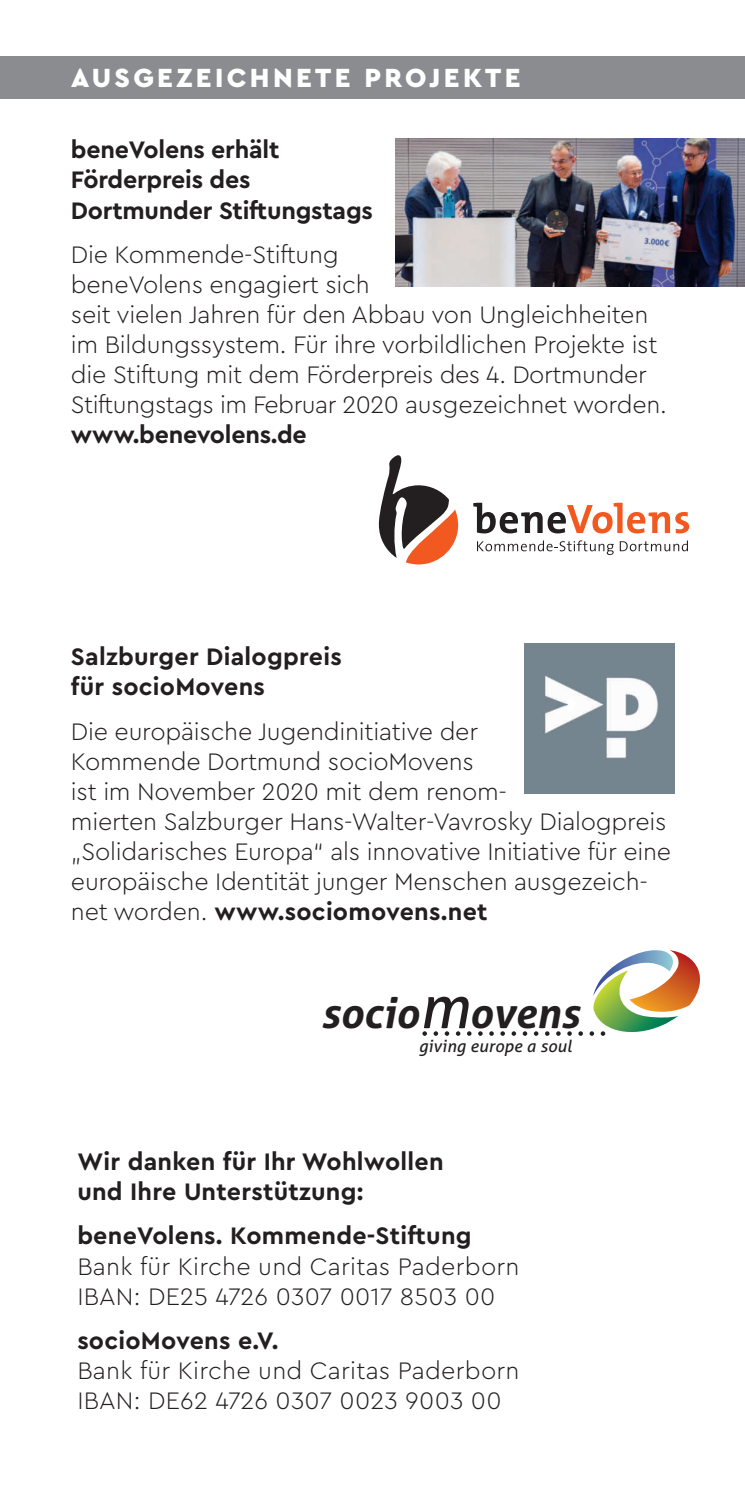
<style>
.page{position:relative;width:745px;height:1489px;background:#fff}
.page>*{position:absolute;margin:0;border:0;box-sizing:border-box;transform-origin:0 0}
.t1{font:italic 700 41.75px "Aller";color:#231f20}
.t2{font:900 27.5px "Cera PRO";letter-spacing:.12em;color:#fff}
.t3{font:300 25px/30px "Cera PRO";letter-spacing:-.01em;color:#231f20}
.t4{font:700 25px/30px "Cera PRO";letter-spacing:.01em;color:#231f20}
.t5{font:300 25px/30px "Cera PRO";letter-spacing:.01em;color:#231f20}
.t6{font:700 25px/30px "Cera PRO";letter-spacing:-.01em;color:#231f20}
.t7{font:italic 16.75px "Aller";letter-spacing:.01em;color:#231f20}
.s1{font-weight:700}
.s2{font-weight:400;font-size:59.75px}
</style>
<div class="page">
<div style="left:0;top:57px;width:744px;height:42px;background:#8a8c8f"></div>
<svg style="left:422px;top:1031px;width:4px;height:4px"></svg>
<svg style="left:433px;top:1031px;width:5px;height:4px"></svg>
<svg style="left:444px;top:1031px;width:5px;height:4px"></svg>
<svg style="left:455px;top:1031px;width:5px;height:4px"></svg>
<svg style="left:467px;top:1031px;width:4px;height:4px"></svg>
<svg style="left:556px;top:1031px;width:4px;height:4px"></svg>
<svg style="left:567px;top:1031px;width:4px;height:4px"></svg>
<svg style="left:578px;top:1031px;width:4px;height:4px"></svg>
<svg style="left:478px;top:1031px;width:4px;height:4px"></svg>
<svg style="left:489px;top:1031px;width:4px;height:4px"></svg>
<svg style="left:500px;top:1031px;width:4px;height:4px"></svg>
<svg style="left:511px;top:1031px;width:4px;height:4px"></svg>
<svg style="left:522px;top:1031px;width:5px;height:4px"></svg>
<svg style="left:533px;top:1031px;width:5px;height:4px"></svg>
<svg style="left:545px;top:1031px;width:4px;height:4px"></svg>
<svg style="left:589px;top:950px;width:111px;height:86px"></svg>
<img style="left:395px;top:138px;width:349px;height:149px">
<svg style="left:473px;top:502px;width:215px;height:31px"></svg>
<svg style="left:477px;top:540px;width:136px;height:15px"></svg>
<svg style="left:619px;top:540px;width:68px;height:11px"></svg>
<svg style="left:378px;top:455px;width:80px;height:109px"></svg>
<img style="left:524px;top:643px;width:149px;height:150px">
<p class="t2" style="left:71px;top:60px;width:450px">AUSGEZEICHNETE PROJEKTE</p>
<p class="t6" style="left:71px;top:134px;width:303px">beneVolens erhält<br>Förderpreis des<br>Dortmunder Stiftungstags</p>
<p class="t3" style="left:71px;top:238px;width:597px">Die Kommende-Stiftung<br>beneVolens engagiert sich<br>seit vielen Jahren für den Abbau von Ungleichheiten im Bildungssystem. Für ihre vorbildlichen Projekte ist die Stiftung mit dem Förderpreis des 4. Dortmunder Stiftungstags im Februar 2020 ausgezeichnet worden.</p>
<p class="t6" style="left:71px;top:418px;width:237px">www.benevolens.de</p>
<p class="t4" style="left:71px;top:641px;width:272px">Salzburger Dialogpreis für socioMovens</p>
<p class="t3" style="left:71px;top:715px;width:601px">Die europäische Jugendinitiative der<br>Kommende Dortmund socioMovens<br>ist im November 2020 mit dem renom-<br>mierten Salzburger Hans-Walter-Vavrosky Dialogpreis „Solidarisches Europa“ als innovative Initiative für eine europäische Identität junger Menschen ausgezeich&shy;net worden. <span class="s1">www.sociomovens.net</span></p>
<h1 class="t1" style="left:321px;top:987px;width:259px">socio<span class="s2">m</span>ovens</h1>
<p class="t7" style="left:418px;top:1035px;width:154px">giving europe a soul</p>
<p class="t4" style="left:77px;top:1145px;width:367px">Wir danken für Ihr Wohlwollen und Ihre Unterstützung:</p>
<p class="t4" style="left:77px;top:1219px;width:395px">beneVolens. Kommende-Stiftung</p>
<p class="t5" style="left:77px;top:1249px;width:443px">Bank für Kirche und Caritas Paderborn<br>IBAN: DE25 4726 0307 0017 8503 00</p>
<p class="t4" style="left:77px;top:1324px;width:202px">socioMovens e.V.</p>
<p class="t5" style="left:77px;top:1354px;width:443px">Bank für Kirche und Caritas Paderborn<br>IBAN: DE62 4726 0307 0023 9003 00</p>
</div>
